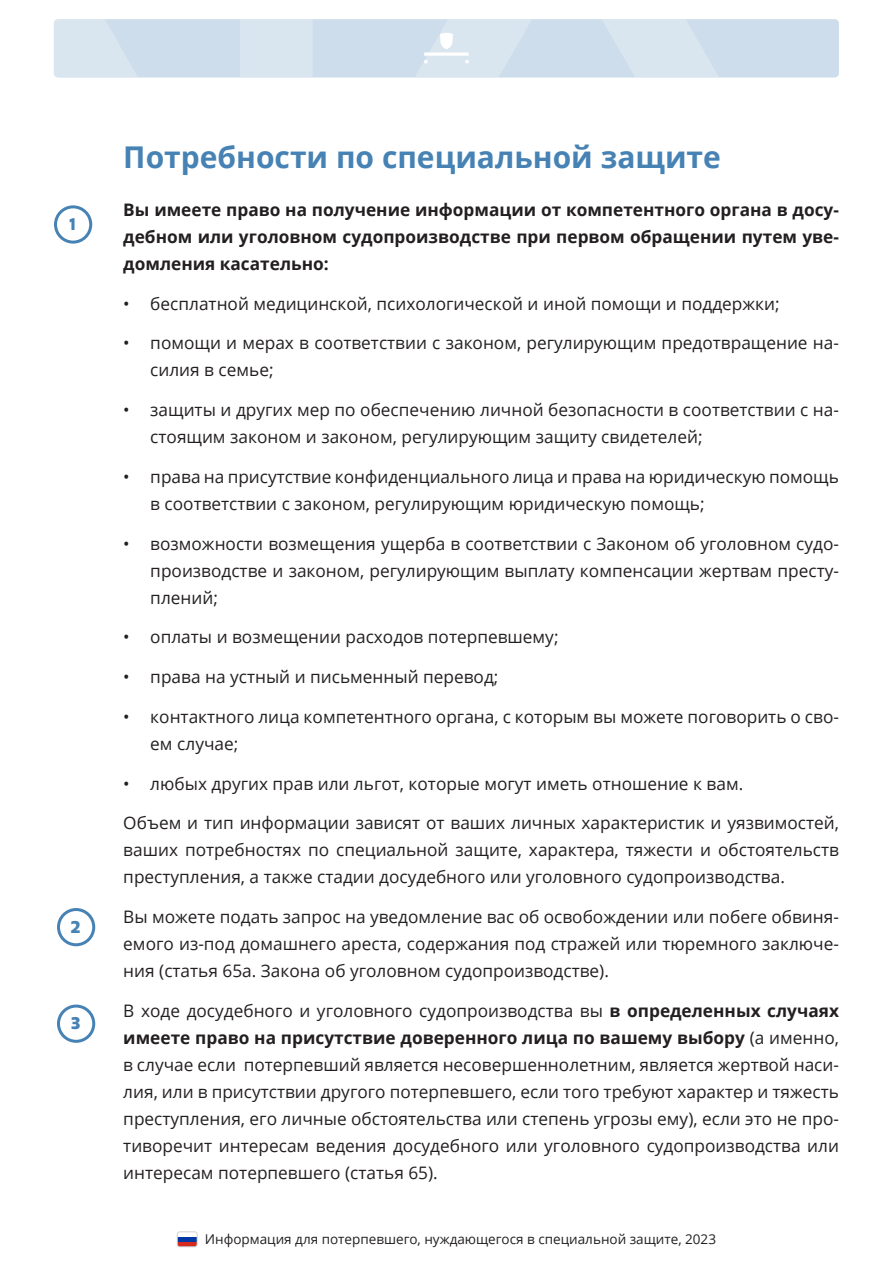
<style>
.page{position:relative;width:893px;height:1263px;background:#fff}
.page>*{position:absolute;margin:0;border:0;box-sizing:border-box;transform-origin:0 0}
.Heading_-_part{font:700 30px "Open Sans";color:#4682b4}
.Besedilo{font:17.25px/27px "Open Sans";color:#231f20}
.Besedilo-2{font:700 17.25px/27px "Open Sans";color:#231f20;text-align:justify}
.Bulet_-_številke{font:700 16.5px "Mohr";color:#4682b4}
.t1{font:13.5px "Open Sans";color:#231f20}
.s1{font-weight:700}
</style>
<div class="page">
<div style="left:54px;top:19px;width:785px;height:59px;background:#cdddeb;border-radius:4px"></div>
<svg style="left:54px;top:19px;width:694px;height:59px"></svg>
<div style="left:177px;top:1237px;width:20px;height:10px;background:#0039a6"></div>
<div style="left:177px;top:1242px;width:20px;height:5px;background:#d52b1e"></div>
<div style="left:177px;top:1231px;width:21px;height:16px;border:1px solid #d1d2d4;border-radius:3px"></div>
<div style="left:54px;top:205px;width:38px;height:39px;border:3px solid #4682b4;border-radius:50%"></div>
<div style="left:57px;top:908px;width:38px;height:38px;border:3px solid #4682b4;border-radius:50%"></div>
<div style="left:57px;top:1004px;width:38px;height:39px;border:3px solid #4682b4;border-radius:50%"></div>
<p class="Bulet_-_številke" style="left:69px;top:215px;width:8px">1</p>
<p class="Bulet_-_številke" style="left:71px;top:917px;width:12px">2</p>
<p class="Bulet_-_številke" style="left:71px;top:1014px;width:11px">3</p>
<p class="Heading_-_part" style="left:123px;top:135px;width:599px">Потребности по специальной защите</p>
<p class="Besedilo-2" style="left:123px;top:196px;width:717px">Вы имеете право на получение информации от компетентного органа в досу&shy;дебном или уголовном судопроизводстве при первом обращении путем уве&shy;домления касательно:</p>
<p class="Besedilo" style="left:123px;top:289px;width:658px">• бесплатной медицинской, психологической и иной помощи и поддержки;</p>
<p class="Besedilo" style="left:150px;top:329px;width:690px;text-indent:-27px">• помощи и мерах в соответствии с законом, регулирующим предотвращение на&shy;силия в семье;</p>
<p class="Besedilo" style="left:150px;top:396px;width:690px;text-indent:-27px">• защиты и других мер по обеспечению личной безопасности в соответствии с на&shy;стоящим законом и законом, регулирующим защиту свидетелей;</p>
<p class="Besedilo" style="left:150px;top:463px;width:690px;text-indent:-27px">• права на присутствие конфиденциального лица и права на юридическую помощь в соответствии с законом, регулирующим юридическую помощь;</p>
<p class="Besedilo" style="left:150px;top:529px;width:690px;text-align:justify;text-indent:-27px">• возможности возмещения ущерба в соответствии с Законом об уголовном судо&shy;производстве и законом, регулирующим выплату компенсации жертвам престу&shy;плений;</p>
<p class="Besedilo" style="left:123px;top:623px;width:437px">• оплаты и возмещении расходов потерпевшему;</p>
<p class="Besedilo" style="left:123px;top:663px;width:377px">• права на устный и письменный перевод;</p>
<p class="Besedilo" style="left:150px;top:703px;width:690px;text-indent:-27px">• контактного лица компетентного органа, с которым вы можете поговорить о сво&shy;ем случае;</p>
<p class="Besedilo" style="left:123px;top:769px;width:621px">• любых других прав или льгот, которые могут иметь отношение к вам.</p>
<p class="Besedilo" style="left:123px;top:809px;width:717px;text-align:justify">Объем и тип информации зависят от ваших личных характеристик и уязвимостей, ваших потребностях по специальной защите, характера, тяжести и обстоятельств преступления, а также стадии досудебного или уголовного судопроизводства.</p>
<p class="Besedilo" style="left:123px;top:903px;width:717px;text-align:justify">Вы можете подать запрос на уведомление вас об освобождении или побеге обвиня&shy;емого из-под домашнего ареста, содержания под стражей или тюремного заключе&shy;ния (статья 65a. Закона об уголовном судопроизводстве).</p>
<p class="Besedilo" style="left:123px;top:997px;width:717px;text-align:justify">В ходе досудебного и уголовного судопроизводства вы <span class="s1">в определенных случаях имеете право на присутствие доверенного лица по вашему выбору</span> (а именно, в случае если потерпевший является несовершеннолетним, является жертвой наси&shy;лия, или в присутствии другого потерпевшего, если того требуют характер и тяжесть преступления, его личные обстоятельства или степень угрозы ему), если это не про&shy;тиворечит интересам ведения досудебного или уголовного судопроизводства или интересам потерпевшего (статья 65).</p>
<p class="t1" style="left:205px;top:1230px;width:513px">Информация для потерпевшего, нуждающегося в специальной защите, 2023</p>
</div>
